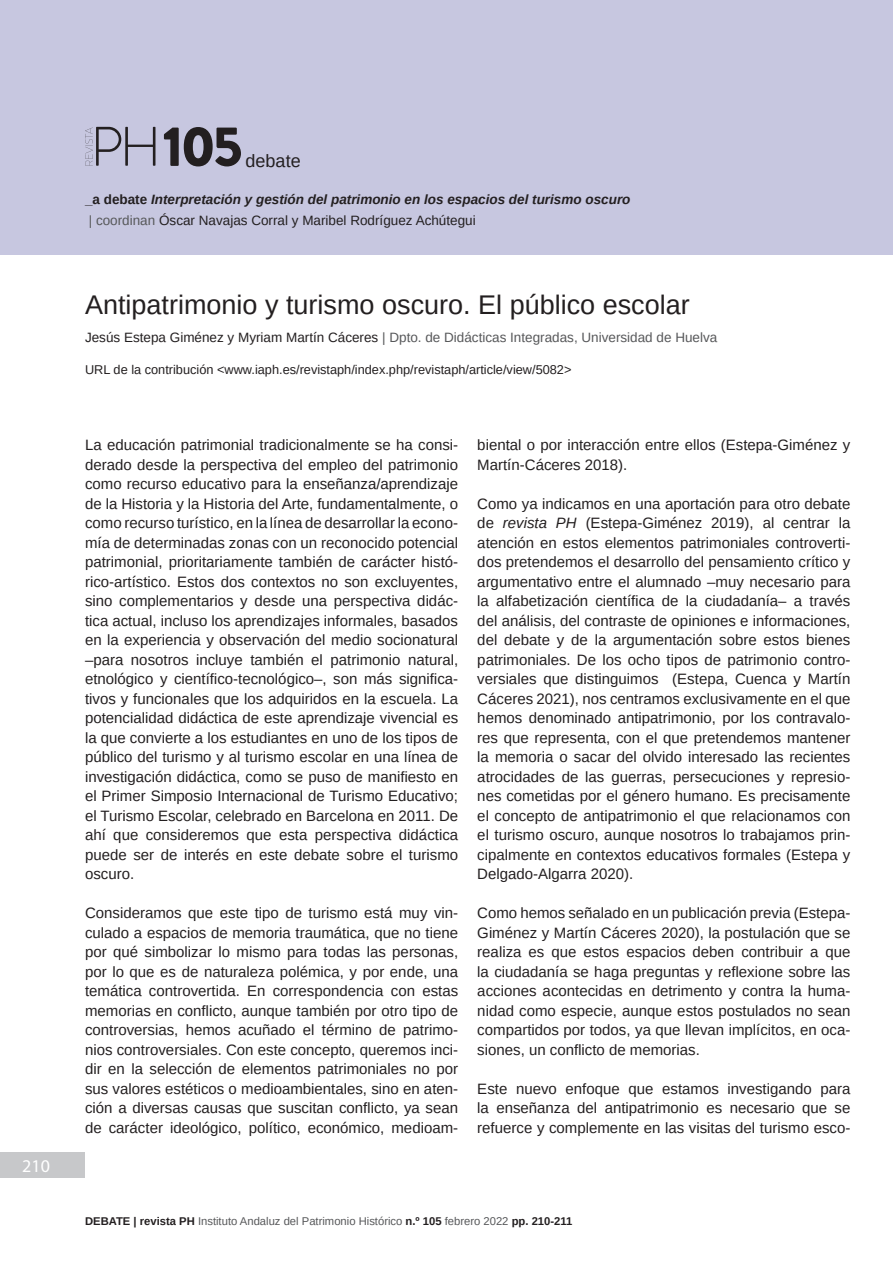
<style>
.page{position:relative;width:893px;height:1263px;background:#fff}
.page>*{position:absolute;margin:0;border:0;box-sizing:border-box;transform-origin:0 0}
.t1{font:900 56.4px "Brandon Grotesque";color:#231f20}
.Titulo{font:27px "Arimo";color:#231f20}
.t2{font:18px "Arimo";color:#231f20}
.t3{font:18px "Myriad Pro";color:#fff}
.t4{font:15px/19.5px "Arimo";color:#231f20;text-align:justify}
.t5{font:italic 700 13.5px/21px "Arimo";color:#231f20}
.Autor{font:13.5px "Arimo";color:#57585a}
.URL_articulo{font:12.75px "Arimo";color:#231f20}
.t6{font:11.25px "Arimo";color:#57585a}
.s1{font-style:normal}
.s2{font-weight:400;font-style:normal;color:#57585a}
.s3{font-weight:400;font-style:normal}
.s4{color:#231f20}
.s5{font-style:italic}
.s6{font-weight:700;color:#231f20}
</style>
<div class="page">
<div style="left:0;top:0;width:893px;height:255px;background:#c7c7e0"></div>
<div style="left:0;top:1152px;width:85px;height:26px;background:#c7c8ca"></div>
<svg style="left:85px;top:127px;width:70px;height:39px"></svg>
<p class="t3" style="left:22px;top:1155px;width:29px">210</p>
<h1 class="t1" style="left:163px;top:107px;width:82px">105</h1>
<p class="t2" style="left:246px;top:149px;width:57px">debate</p>
<p class="t5" style="left:85px;top:189px;width:547px"><span class="s1">_a debate</span> Interpretación y gestión del patrimonio en los espacios del turismo oscuro <span class="s2">| coordinan</span> <span class="s3">Óscar Navajas Corral y Maribel Rodríguez Achútegui</span></p>
<p class="Titulo" style="left:85px;top:287px;width:606px">Antipatrimonio y turismo oscuro. El público escolar</p>
<p class="Autor" style="left:85px;top:328px;width:634px"><span class="s4">Jesús Estepa Giménez y Myriam Martín Cáceres</span> | Dpto. de Didácticas Integradas, Universidad de Huelva</p>
<p class="URL_articulo" style="left:85px;top:361px;width:488px">URL de la contribución &lt;www.iaph.es/revistaph/index.php/revistaph/article/view/5082&gt;</p>
<p class="t4" style="left:85px;top:435px;width:375px">La educación patrimonial tradicionalmente se ha consi&shy;derado desde la perspectiva del empleo del patrimonio como recurso educativo para la enseñanza/aprendizaje de la Historia y la Historia del Arte, fundamentalmente, o como recurso turístico, en la línea de desarrollar la econo&shy;mía de determinadas zonas con un reconocido potencial patrimonial, prioritariamente también de carácter histó&shy;rico-artístico. Estos dos contextos no son excluyentes, sino complementarios y desde una perspectiva didác&shy;tica actual, incluso los aprendizajes informales, basados en la experiencia y observación del medio socionatural –para nosotros incluye también el patrimonio natural, etnológico y científico-tecnológico–, son más significa&shy;tivos y funcionales que los adquiridos en la escuela. La potencialidad didáctica de este aprendizaje vivencial es la que convierte a los estudiantes en uno de los tipos de público del turismo y al turismo escolar en una línea de investigación didáctica, como se puso de manifiesto en el Primer Simposio Internacional de Turismo Educativo; el Turismo Escolar, celebrado en Barcelona en 2011. De ahí que consideremos que esta perspectiva didáctica puede ser de interés en este debate sobre el turismo oscuro.</p>
<p class="t4" style="left:85px;top:903px;width:375px">Consideramos que este tipo de turismo está muy vin&shy;culado a espacios de memoria traumática, que no tiene por qué simbolizar lo mismo para todas las personas, por lo que es de naturaleza polémica, y por ende, una temática controvertida. En correspondencia con estas memorias en conflicto, aunque también por otro tipo de controversias, hemos acuñado el término de patrimo&shy;nios controversiales. Con este concepto, queremos inci&shy;dir en la selección de elementos patrimoniales no por sus valores estéticos o medioambientales, sino en aten&shy;ción a diversas causas que suscitan conflicto, ya sean de carácter ideológico, político, económico, medioam-</p>
<p class="t4" style="left:477px;top:435px;width:375px">biental o por interacción entre ellos (Estepa-Giménez y<br>Martín-Cáceres 2018).</p>
<p class="t4" style="left:477px;top:494px;width:375px">Como ya indicamos en una aportación para otro debate de <span class="s5">revista PH</span> (Estepa-Giménez 2019), al centrar la atención en estos elementos patrimoniales controverti&shy;dos pretendemos el desarrollo del pensamiento crítico y argumentativo entre el alumnado –muy necesario para la alfabetización científica de la ciudadanía– a través del análisis, del contraste de opiniones e informaciones, del debate y de la argumentación sobre estos bienes patrimoniales. De los ocho tipos de patrimonio contro&shy;versiales que distinguimos (Estepa, Cuenca y Martín Cáceres 2021), nos centramos exclusivamente en el que hemos denominado antipatrimonio, por los contravalo&shy;res que representa, con el que pretendemos mantener la memoria o sacar del olvido interesado las recientes atrocidades de las guerras, persecuciones y represio&shy;nes cometidas por el género humano. Es precisamente el concepto de antipatrimonio el que relacionamos con el turismo oscuro, aunque nosotros lo trabajamos prin&shy;cipalmente en contextos educativos formales (Estepa y Delgado-Algarra 2020).</p>
<p class="t4" style="left:477px;top:903px;width:375px">Como hemos señalado en un publicación previa (Estepa-Giménez y Martín Cáceres 2020), la postulación que se realiza es que estos espacios deben contribuir a que la ciudadanía se haga preguntas y reflexione sobre las acciones acontecidas en detrimento y contra la huma&shy;nidad como especie, aunque estos postulados no sean compartidos por todos, ya que llevan implícitos, en oca&shy;siones, un conflicto de memorias.</p>
<p class="t4" style="left:477px;top:1079px;width:375px">Este nuevo enfoque que estamos investigando para la enseñanza del antipatrimonio es necesario que se refuerce y complemente en las visitas del turismo esco-</p>
<p class="t6" style="left:85px;top:1213px;width:489px"><span class="s6">DEBATE | revista PH</span> Instituto Andaluz del Patrimonio Histórico <span class="s6">n.º 105</span> febrero 2022 <span class="s6">pp. 210-211</span></p>
</div>
